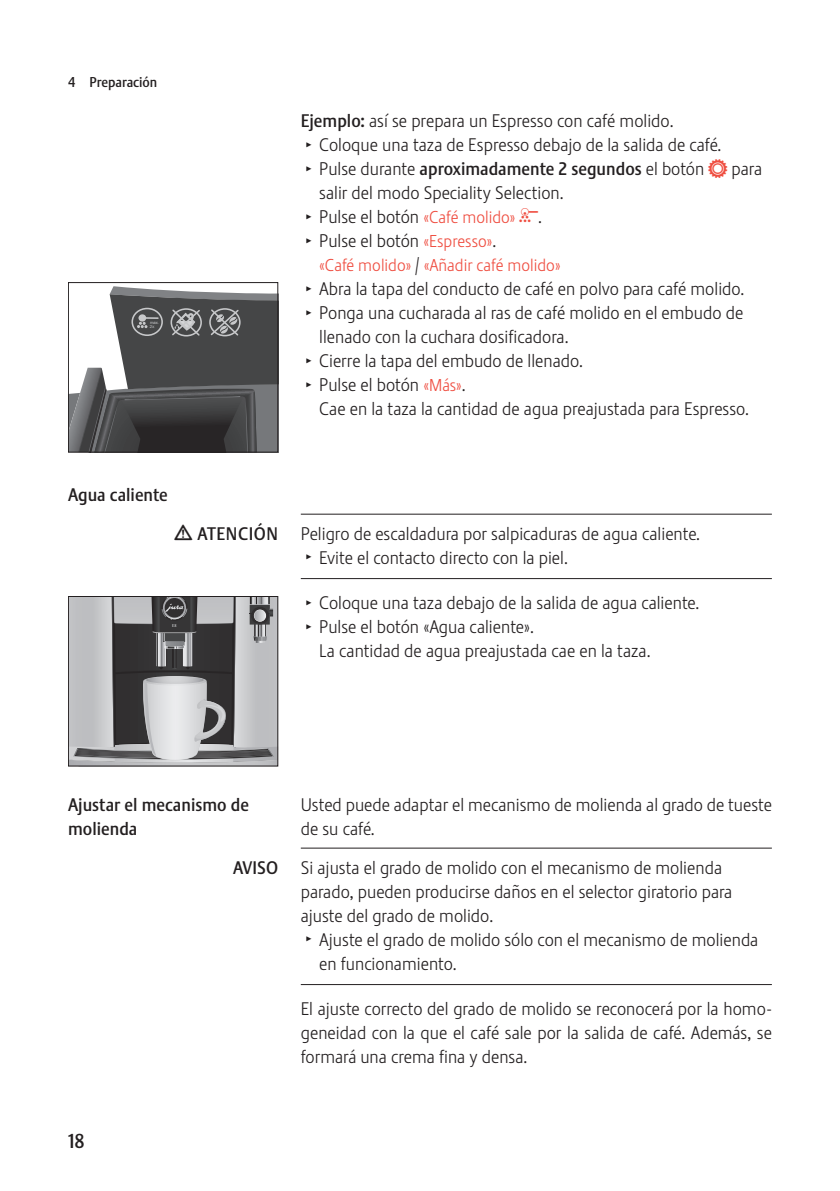
<style>
.page{position:relative;width:840px;height:1191px;background:#fff}
.page>*{position:absolute;margin:0;border:0;box-sizing:border-box;transform-origin:0 0}
.t1{font:20px "Stalemate Pro 2 J Medium";color:#231f20}
.t2{font:18px/24px "Stalemate Pro 2 J Light";color:#231f20}
.t3{font:18px/24px "Stalemate Pro 2 J Medium";color:#231f20}
.t4{font:18px "Stalemate Pro 2 J Medium";letter-spacing:.03em;color:#231f20}
.t5{font:17px "Stalemate Pro 2 J Light";color:#ef4e41}
.t6{font:14px "Stalemate Pro 2 J Medium";color:#231f20}
.t7{font:4.6px "Stalemate Pro 2 J Medium";color:#c7c8ca}
.t8{font:4.2px/4.2px "Arial";color:#c7c8ca}
.s1{font-family:"Stalemate Pro 2 J Medium"}
.s2{font-family:"Jura Pict 2006";font-size:14px}
.s3{font-family:"Stalemate Pro 2 J Light"}
.s4{font-family:"Jura Pict 2006";color:#ef4e41}
.s5{font-size:17px;color:#ef4e41}
.s6{font-size:18px;color:#231f20}
.s7{font-family:"Jura Pict 2006";font-size:16px}
</style>
<div class="page">
<hr style="left:300px;top:513px;width:471px;height:1px;background:#231f20">
<hr style="left:300px;top:578px;width:471px;height:1px;background:#231f20">
<hr style="left:300px;top:847px;width:471px;height:1px;background:#231f20">
<hr style="left:300px;top:984px;width:471px;height:1px;background:#231f20">
<svg style="left:70px;top:286px;width:206px;height:164px"></svg>
<div style="left:68px;top:282px;width:210px;height:170px;border:1px solid #231f20"></div>
<svg style="left:70px;top:598px;width:206px;height:166px;background:#939395"></svg>
<div style="left:68px;top:596px;width:210px;height:170px;border:1px solid #231f20"></div>
<p class="t6" style="left:68px;top:73px;width:91px">4 Preparación</p>
<p class="t8" style="left:150px;top:320px;width:11px;rotate:1deg">max.<br>2X</p>
<p class="t2" style="left:306px;top:109px;width:414px;text-indent:-6px"><span class="s1">Ejemplo:</span> así se prepara un Espresso con café molido.<br><span class="s2">T</span> Coloque una taza de Espresso debajo de la salida de café.</p>
<p class="t3" style="left:306px;top:157px;width:457px"><span class="s2">T</span> <span class="s3">Pulse durante</span> aproximadamente 2 segundos <span class="s3">el botón</span> <span class="s4">f</span> <span class="s3">para</span></p>
<p class="t2" style="left:306px;top:181px;width:257px;text-indent:13px">salir del modo Speciality Selection.<br><span class="s2">T</span> Pulse el botón <span class="s5">«Café molido»</span> <span class="s4">£</span>.<br><span class="s2">T</span> Pulse el botón <span class="s5">«Espresso»</span>.</p>
<p class="t5" style="left:319px;top:255px;width:243px">«Café molido» <span class="s6">/</span> «Añadir café molido»</p>
<p class="t2" style="left:306px;top:277px;width:437px"><span class="s2">T</span> Abra la tapa del conducto de café en polvo para café molido.</p>
<p class="t2" style="left:306px;top:301px;width:438px"><span class="s2">T</span> Ponga una cucharada al ras de café molido en el embudo de</p>
<p class="t2" style="left:319px;top:325px;width:249px">llenado con la cuchara dosificadora.</p>
<p class="t2" style="left:306px;top:349px;width:276px"><span class="s2">T</span> Cierre la tapa del embudo de llenado.</p>
<p class="t2" style="left:306px;top:373px;width:159px"><span class="s2">T</span> Pulse el botón <span class="s5">«Más»</span>.</p>
<p class="t2" style="left:319px;top:397px;width:429px">Cae en la taza la cantidad de agua preajustada para Espresso.</p>
<p class="t3" style="left:68px;top:483px;width:101px">Agua caliente</p>
<p class="t4" style="left:174px;top:522px;width:105px"><span class="s7">J</span> ATENCIÓN</p>
<p class="t7" style="left:172px;top:622px;width:6px">E8</p>
<p class="t2" style="left:306px;top:521px;width:393px;text-indent:-6px">Peligro de escaldadura por salpicaduras de agua caliente.<br><span class="s2">T</span> Evite el contacto directo con la piel.</p>
<p class="t2" style="left:306px;top:590px;width:392px"><span class="s2">T</span> Coloque una taza debajo de la salida de agua caliente.</p>
<p class="t2" style="left:306px;top:614px;width:227px"><span class="s2">T</span> Pulse el botón «Agua caliente».</p>
<p class="t2" style="left:319px;top:638px;width:330px">La cantidad de agua preajustada cae en la taza.</p>
<p class="t3" style="left:68px;top:793px;width:182px">Ajustar el mecanismo de molienda</p>
<p class="t3" style="left:233px;top:855px;width:46px">AVISO</p>
<p class="t2" style="left:300px;top:793px;width:472px">Usted puede adaptar el mecanismo de molienda al grado de tueste de su café.</p>
<p class="t2" style="left:300px;top:855px;width:422px">Si ajusta el grado de molido con el mecanismo de molienda</p>
<p class="t2" style="left:300px;top:879px;width:433px">parado, pueden producirse daños en el selector giratorio para</p>
<p class="t2" style="left:300px;top:903px;width:192px">ajuste del grado de molido.</p>
<p class="t2" style="left:306px;top:927px;width:453px"><span class="s2">T</span> Ajuste el grado de molido sólo con el mecanismo de molienda</p>
<p class="t2" style="left:319px;top:951px;width:137px">en funcionamiento.</p>
<p class="t2" style="left:300px;top:996px;width:472px;text-align:justify">El ajuste correcto del grado de molido se reconocerá por la homo&shy;geneidad con la que el café sale por la salida de café. Además, se formará una crema fina y densa.</p>
<p class="t1" style="left:68px;top:1129px;width:18px">18</p>
</div>
